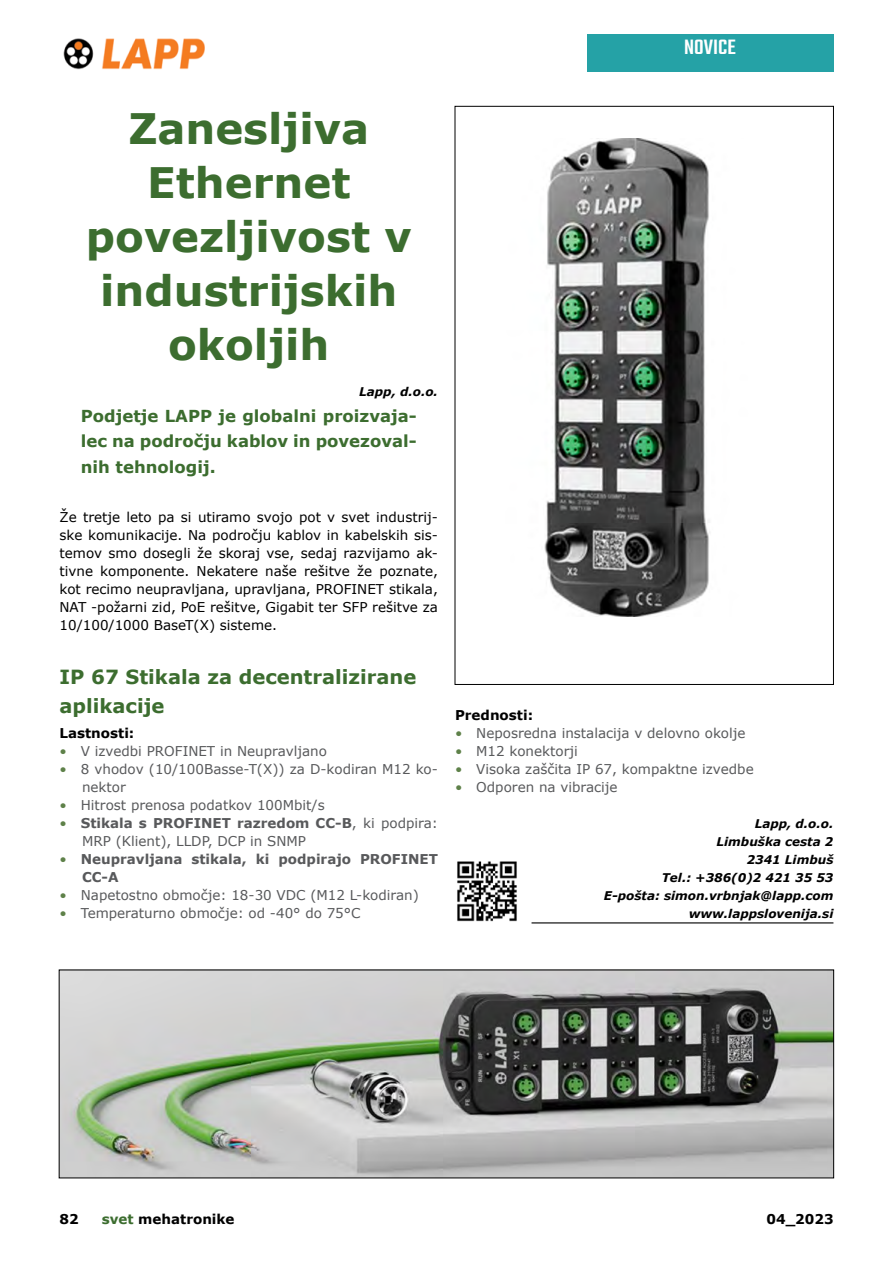
<style>
.page{position:relative;width:893px;height:1263px;background:#fff}
.page>*{position:absolute;margin:0;border:0;box-sizing:border-box;transform-origin:0 0}
.t1{font:700 42px/54px "Verdana";color:#3c6d2f;text-align:center}
.t2{font:500 22.5px "Teko";color:#fff}
.t3{font:700 19.5px/28.5px "Verdana";color:#3c6d2f}
.t4{font:700 16.5px/25.5px "Verdana";color:#3c6d2f;text-align:justify}
.t5{font:13.5px/18px "Verdana";color:#58595b}
.t6{font:13.5px/18px "Verdana";color:#000;text-align:justify}
.t7{font:700 13.5px "Verdana";color:#000}
.t8{font:700 13.5px/18px "Verdana";color:#58595b}
.t9{font:italic 700 12px/18px "Verdana";color:#000;text-align:right}
.s1{color:#5e8149}
.s2{font-weight:700}
.s3{font-weight:400;color:#5e8149}
.s4{color:#3c6d2f}
</style>
<div class="page">
<div style="left:587px;top:34px;width:246px;height:38px;background:#25a2a6"></div>
<img style="left:63px;top:38px;width:142px;height:32px">
<img style="left:457px;top:861px;width:60px;height:61px">
<img style="left:61px;top:972px;width:771px;height:204px">
<hr style="left:531px;top:922px;width:302px;height:1px;background:#000">
<img style="left:544px;top:139px;width:166px;height:478px">
<h2 class="t2" style="left:684px;top:34px;width:53px">NOVICE</h2>
<h1 class="t1" style="left:86px;top:101px;width:328px">Zanesljiva<br>Ethernet povezljivost v industrijskih okoljih</h1>
<p class="t9" style="left:359px;top:382px;width:80px">Lapp, d.o.o.</p>
<p class="t4" style="left:81px;top:402px;width:337px">Podjetje LAPP je globalni proizvaja&shy;lec na področju kablov in povezoval&shy;nih tehnologij.</p>
<p class="t6" style="left:60px;top:508px;width:380px">Že tretje leto pa si utiramo svojo pot v svet industrij&shy;ske komunikacije. Na področju kablov in kabelskih sis&shy;temov smo dosegli že skoraj vse, sedaj razvijamo ak&shy;tivne komponente. Nekatere naše rešitve že poznate, kot recimo neupravljana, upravljana, PROFINET stikala, NAT -požarni zid, PoE rešitve, Gigabit ter SFP rešitve za 10/100/1000 BaseT(X) sisteme.</p>
<h3 class="t3" style="left:60px;top:662px;width:358px">IP 67 Stikala za decentralizirane aplikacije</h3>
<p class="t7" style="left:60px;top:724px;width:76px">Lastnosti:</p>
<p class="t5" style="left:60px;top:742px;width:269px"><span class="s1">•</span> V izvedbi PROFINET in Neupravljano</p>
<p class="t5" style="left:82px;top:760px;width:357px;text-indent:-23px"><span class="s1">•</span> 8 vhodov (10/100Basse-T(X)) za D-kodiran M12 ko&shy;nektor</p>
<p class="t5" style="left:60px;top:796px;width:267px"><span class="s1">•</span> Hitrost prenosa podatkov 100Mbit/s</p>
<p class="t5" style="left:82px;top:814px;width:357px;text-indent:-23px"><span class="s1">•</span> <span class="s2">Stikala s PROFINET razredom CC-B</span>, ki podpira:<br>MRP (Klient), LLDP, DCP in SNMP</p>
<p class="t8" style="left:82px;top:850px;width:357px;text-indent:-23px"><span class="s3">•</span> Neupravljana stikala, ki podpirajo PROFINET<br>CC-A</p>
<p class="t5" style="left:60px;top:886px;width:361px"><span class="s1">•</span> Napetostno območje: 18-30 VDC (M12 L-kodiran)</p>
<p class="t5" style="left:60px;top:904px;width:303px"><span class="s1">•</span> Temperaturno območje: od -40° do 75°C</p>
<p class="t7" style="left:455px;top:706px;width:80px">Prednosti:</p>
<p class="t5" style="left:455px;top:724px;width:292px"><span class="s1">•</span> Neposredna instalacija v delovno okolje</p>
<p class="t5" style="left:455px;top:742px;width:124px"><span class="s1">•</span> M12 konektorji</p>
<p class="t5" style="left:455px;top:760px;width:300px"><span class="s1">•</span> Visoka zaščita IP 67, kompaktne izvedbe</p>
<p class="t5" style="left:455px;top:778px;width:164px"><span class="s1">•</span> Odporen na vibracije</p>
<p class="t9" style="left:604px;top:814px;width:231px">Lapp, d.o.o.<br>Limbuška cesta 2<br>2341 Limbuš<br>Tel.: +386(0)2 421 35 53<br>E-pošta: simon.vrbnjak@lapp.com www.lappslovenija.si</p>
<p class="t7" style="left:60px;top:1210px;width:21px">82</p>
<p class="t7" style="left:102px;top:1210px;width:134px"><span class="s4">svet</span> mehatronike</p>
<p class="t7" style="left:766px;top:1210px;width:69px">04_2023</p>
</div>
